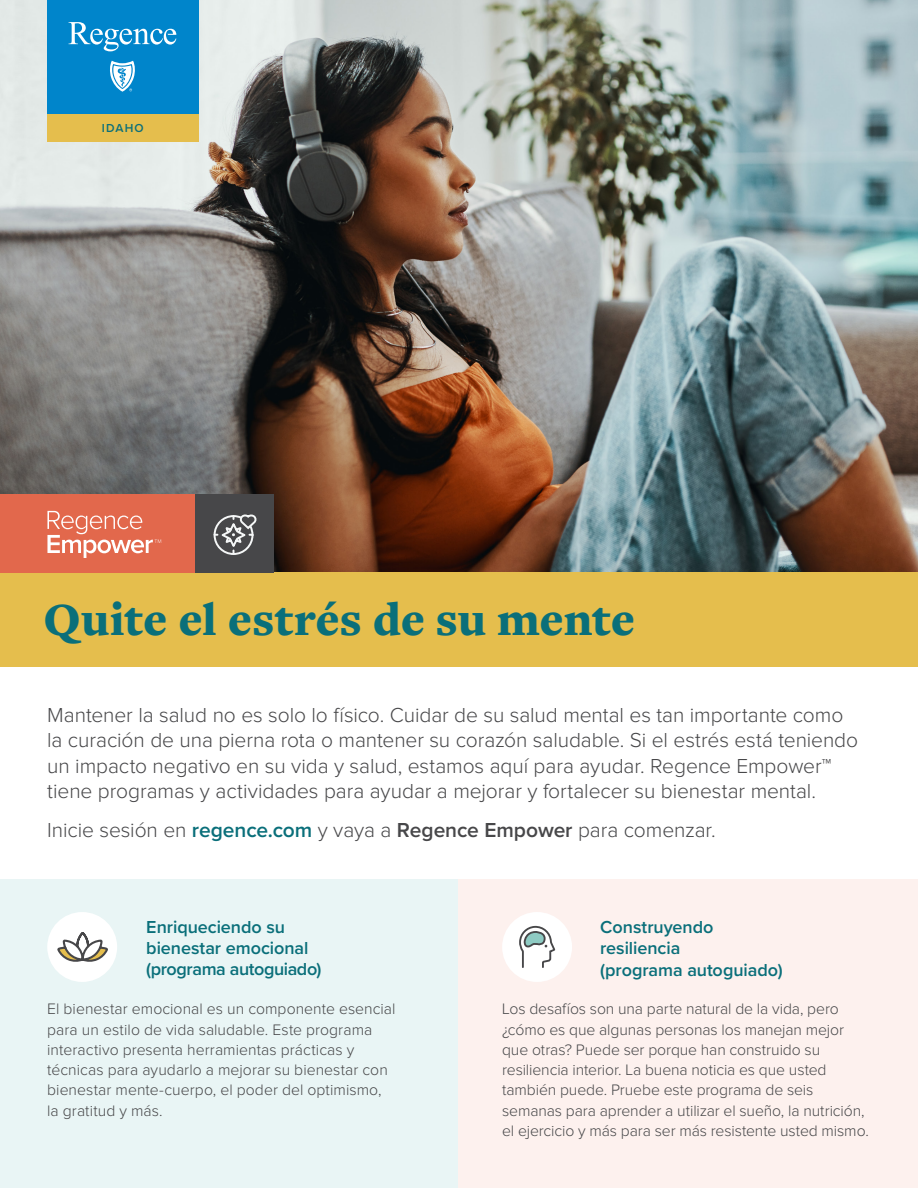
<style>
.page{position:relative;width:918px;height:1188px;background:#fff}
.page>*{position:absolute;margin:0;border:0;box-sizing:border-box;transform-origin:0 0}
.t1{font:900 48px "Freight Text Pro";color:#0a6f7a}
.Text_Light_12pt{font:300 21px/25.5px "Proxima Nova";letter-spacing:-.005em;color:#474749}
.t2{font:600 18px/21.6px "Proxima Nova";letter-spacing:-.005em;color:#0a6f7a}
.t3{font:600 18px "Proxima Nova";letter-spacing:-.025em;color:#0a6f7a}
.t4{font:300 15.75px/20.2px "Proxima Nova";letter-spacing:-.005em;color:#474749}
.Small_Pre-header_8pt{font:600 12px "Proxima Nova";letter-spacing:.095em;color:#0a6f7a}
.s1{font-weight:600;color:#0a6f7a}
.s2{font-weight:600}
</style>
<div class="page">
<img style="left:0;top:0;width:918px;height:573px">
<div style="left:0;top:573px;width:918px;height:94px;background:#e5be4d"></div>
<div style="left:0;top:495px;width:195px;height:78px;background:#e2684c"></div>
<div style="left:195px;top:495px;width:79px;height:78px;background:#474749"></div>
<svg style="left:213px;top:514px;width:44px;height:41px"></svg>
<svg style="left:47px;top:511px;width:114px;height:47px"></svg>
<div style="left:0;top:879px;width:459px;height:309px;background:#e9f5f5"></div>
<div style="left:459px;top:879px;width:459px;height:309px;background:#fdf1ee"></div>
<div style="left:47px;top:912px;width:70px;height:70px;background:#fff;border-radius:50%"></div>
<div style="left:502px;top:912px;width:70px;height:70px;background:#fff;border-radius:50%"></div>
<svg style="left:57px;top:912px;width:51px;height:50px"></svg>
<svg style="left:520px;top:926px;width:36px;height:42px"></svg>
<div style="left:47px;top:113px;width:151px;height:29px;background:#e5be4d"></div>
<div style="left:47px;top:0;width:151px;height:114px;background:#0085cb"></div>
<svg style="left:110px;top:61px;width:25px;height:31px"></svg>
<svg style="left:69px;top:22px;width:107px;height:29px"></svg>
<p class="Small_Pre-header_8pt" style="left:102px;top:119px;width:43px">IDAHO</p>
<p class="t1" style="left:44px;top:587px;width:593px">Quite el estrés de su mente</p>
<p class="Text_Light_12pt" style="left:47px;top:702px;width:812px">Mantener la salud no es solo lo físico. Cuidar de su salud mental es tan importante como la curación de una pierna rota o mantener su corazón saludable. Si el estrés está teniendo un impacto negativo en su vida y salud, estamos aquí para ayudar. Regence Empower™ tiene programas y actividades para ayudar a mejorar y fortalecer su bienestar mental.</p>
<p class="Text_Light_12pt" style="left:47px;top:818px;width:670px">Inicie sesión en <span class="s1">regence.com</span> y vaya a <span class="s2">Regence Empower</span> para comenzar.</p>
<p class="t2" style="left:146px;top:915px;width:164px">Enriqueciendo su bienestar emocional</p>
<p class="t3" style="left:146px;top:956px;width:177px">(programa autoguiado)</p>
<p class="t2" style="left:600px;top:915px;width:184px">Construyendo resiliencia<br>(programa autoguiado)</p>
<p class="t4" style="left:47px;top:999px;width:350px">El bienestar emocional es un componente esencial para un estilo de vida saludable. Este programa interactivo presenta herramientas prácticas y técnicas para ayudarlo a mejorar su bienestar con bienestar mente-cuerpo, el poder del optimismo, la gratitud y más.</p>
<p class="t4" style="left:502px;top:999px;width:368px">Los desafíos son una parte natural de la vida, pero ¿cómo es que algunas personas los manejan mejor que otras? Puede ser porque han construido su resiliencia interior. La buena noticia es que usted también puede. Pruebe este programa de seis semanas para aprender a utilizar el sueño, la nutrición, el ejercicio y más para ser más resistente usted mismo.</p>
</div>
